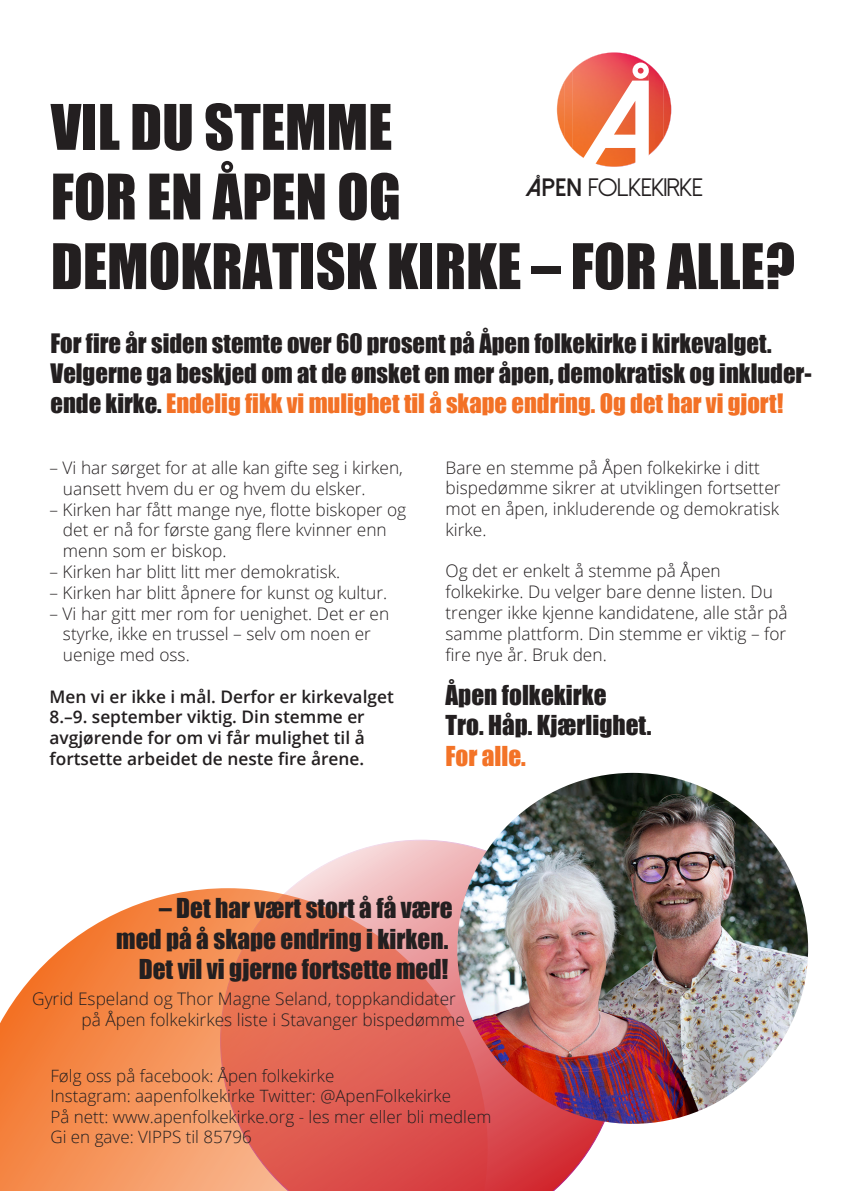
<style>
.page{position:relative;width:842px;height:1191px;background:#fff}
.page>*{position:absolute;margin:0;border:0;box-sizing:border-box;transform-origin:0 0}
.t1{font:800 125.8px "Dolce Vita";color:#fff}
.t2{font:58px/69.6px "Impact";color:#231f20}
.t3{font:25.2px/30.2px "Impact";color:#231f20}
.t4{font:25.2px "Dolce Vita";color:#231f20}
.t5{font:25.2px "Impact";color:#f37327}
.t6{font:24.6px/29.8px "Impact";color:#231f20}
.t7{font:300 17.2px/20.8px "Open Sans";color:#231f20}
.t8{font:600 17.2px/20.8px "Open Sans";color:#231f20}
.t9{font:300 17px/20.4px "Open Sans";color:#231f20}
.s1{font-weight:800}
.s2{color:#f37126}
</style>
<div class="page">
<svg style="left:0;top:888px;width:220px;height:303px;background:#f69b66"></svg>
<svg style="left:220px;top:840px;width:401px;height:351px;background:#e67d72"></svg>
<img style="left:457px;top:773px;width:351px;height:350px;border-radius:175px">
<svg style="left:557px;top:52px;width:114px;height:115px"></svg>
<img style="left:587px;top:160px;width:27px;height:7px">
<h1 class="t1" style="left:577px;top:61px;width:81px">Å</h1>
<h2 class="t2" style="left:51px;top:91px;width:746px">VIL DU STEMME<br>FOR EN ÅPEN OG<br>DEMOKRATISK KIRKE – FOR ALLE?</h2>
<h3 class="t4" style="left:525px;top:175px;width:179px"><span class="s1">ÅPEN</span> FOLKEKIRKE</h3>
<h3 class="t6" style="left:50px;top:328px;width:763px">For fire år siden stemte over 60 prosent på Åpen folkekirke i kirkevalget.<br>Velgerne ga beskjed om at de ønsket en mer åpen, demokratisk og inkluder&shy;ende kirke. <span class="s2">Endelig fikk vi mulighet til å skape endring. Og det har vi gjort!</span></h3>
<p class="t7" style="left:63px;top:457px;width:341px;text-indent:-13px">– Vi har sørget for at alle kan gifte seg i kirken, uansett hvem du er og hvem du elsker.</p>
<p class="t7" style="left:63px;top:498px;width:345px;text-indent:-13px">– Kirken har fått mange nye, flotte biskoper og det er nå for første gang flere kvinner enn menn som er biskop.</p>
<p class="t7" style="left:49px;top:561px;width:292px">– Kirken har blitt litt mer demokratisk.</p>
<p class="t7" style="left:49px;top:581px;width:339px">– Kirken har blitt åpnere for kunst og kultur.</p>
<p class="t7" style="left:63px;top:602px;width:328px;text-indent:-13px">– Vi har gitt mer rom for uenighet. Det er en styrke, ikke en trussel – selv om noen er uenige med oss.</p>
<p class="t8" style="left:49px;top:685px;width:346px">Men vi er ikke i mål. Derfor er kirkevalget 8.–9. september viktig. Din stemme er avgjørende for om vi får mulighet til å fortsette arbeidet de neste fire årene.</p>
<p class="t7" style="left:445px;top:456px;width:337px">Bare en stemme på Åpen folkekirke i ditt bispedømme sikrer at utviklingen fortsetter mot en åpen, inkluderende og demokratisk kirke.</p>
<p class="t7" style="left:445px;top:560px;width:344px">Og det er enkelt å stemme på Åpen folkekirke. Du velger bare denne listen. Du trenger ikke kjenne kandidatene, alle står på samme plattform. Din stemme er viktig – for fire nye år. Bruk den.</p>
<h3 class="t3" style="left:445px;top:679px;width:208px">Åpen folkekirke<br>Tro. Håp. Kjærlighet.</h3>
<h3 class="t5" style="left:445px;top:736px;width:82px">For alle.</h3>
<h3 class="t3" style="left:116px;top:892px;width:338px;text-align:right">– Det har vært stort å få være med på å skape endring i kirken.<br>Det vil vi gjerne fortsette med!</h3>
<p class="t7" style="left:81px;top:988px;width:385px;text-indent:-49px">Gyrid Espeland og Thor Magne Seland, toppkandidater på Åpen folkekirkes liste i Stavanger bispedømme</p>
<p class="t9" style="left:50px;top:1065px;width:442px">Følg oss på facebook: Åpen folkekirke<br>Instagram: aapenfolkekirke Twitter: @ApenFolkekirke<br>På nett: www.apenfolkekirke.org - les mer eller bli medlem Gi en gave: VIPPS til 85796</p>
</div>
